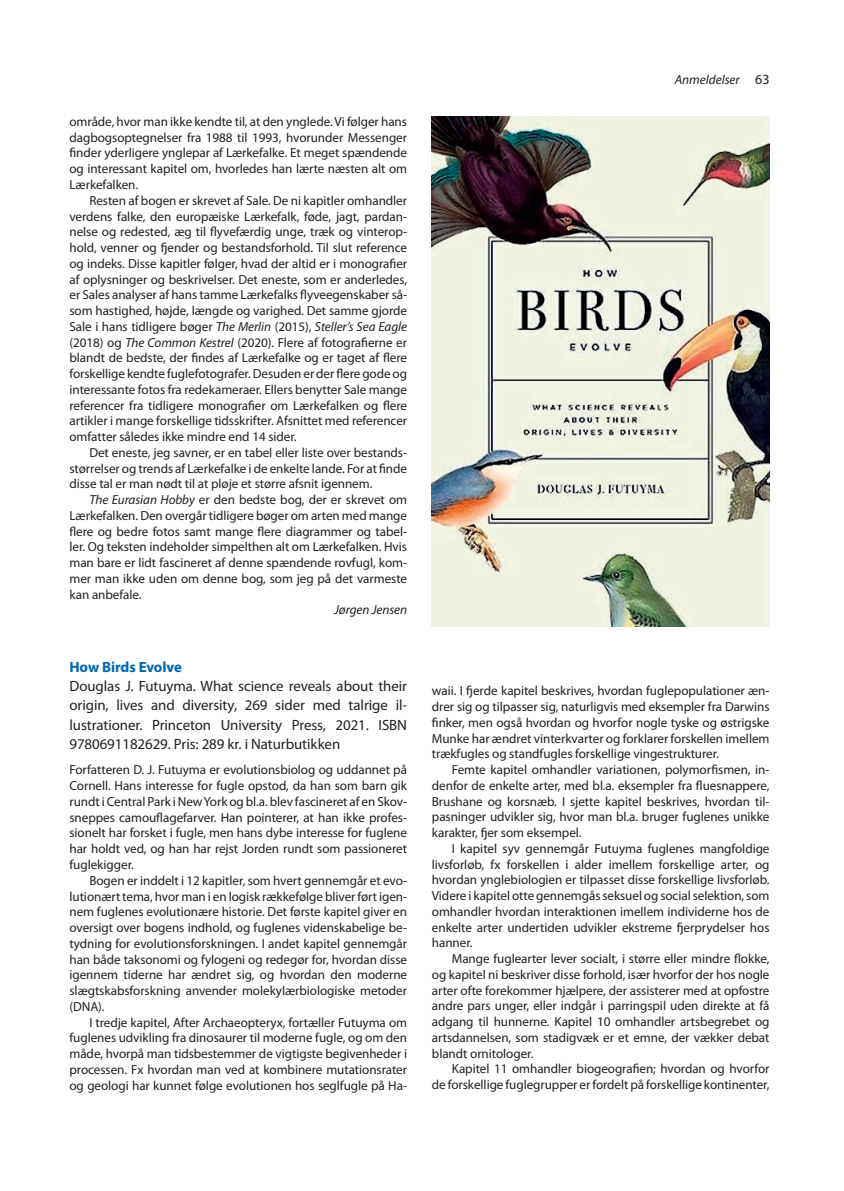
<style>
.page{position:relative;width:844px;height:1191px;background:#fff}
.page>*{position:absolute;margin:0;border:0;box-sizing:border-box;transform-origin:0 0}
.t1{font:14.88px/19.2px "Myriad Pro";letter-spacing:-.005em;color:#231f20;text-align:justify}
.t2{font:700 14.88px "Myriad Pro";letter-spacing:-.01em;color:#0265b0}
.t3{font:13.12px/15.8px "Myriad Pro";letter-spacing:-.005em;color:#231f20;text-align:justify}
.t4{font:italic 13.12px "Myriad Pro";color:#231f20}
.s1{font-style:italic}
.s2{font-style:normal;font-size:14px}
</style>
<div class="page">
<img style="left:432px;top:116px;width:337px;height:510px">
<p class="t3" style="left:69px;top:113px;width:339px">område, hvor man ikke kendte til, at den ynglede. Vi følger hans dagbogsoptegnelser fra 1988 til 1993, hvorunder Messenger finder yderligere ynglepar af Lærkefalke. Et meget spændende og interessant kapitel om, hvorledes han lærte næsten alt om Lærkefalken.</p>
<p class="t3" style="left:69px;top:192px;width:339px;text-indent:20px">Resten af bogen er skrevet af Sale. De ni kapitler omhandler verdens falke, den europæiske Lærkefalk, føde, jagt, pardan&shy;nelse og redested, æg til flyvefærdig unge, træk og vinterop&shy;hold, venner og fjender og bestandsforhold. Til slut reference og indeks. Disse kapitler følger, hvad der altid er i monografier af oplysninger og beskrivelser. Det eneste, som er anderledes, er Sales analyser af hans tamme Lærkefalks flyveegenskaber så&shy;som hastighed, højde, længde og varighed. Det samme gjorde Sale i hans tidligere bøger <span class="s1">The Merlin</span> (2015), <span class="s1">Steller’s Sea Eagle </span>(2018) og <span class="s1">The Common Kestrel</span> (2020). Flere af fotografierne er blandt de bedste, der findes af Lærkefalke og er taget af flere forskellige kendte fuglefotografer. Desuden er der flere gode og interessante fotos fra redekameraer. Ellers benytter Sale mange referencer fra tidligere monografier om Lærkefalken og flere artikler i mange forskellige tidsskrifter. Afsnittet med referencer omfatter således ikke mindre end 14 sider.</p>
<p class="t3" style="left:69px;top:444px;width:339px;text-indent:20px">Det eneste, jeg savner, er en tabel eller liste over bestands&shy;størrelser og trends af Lærkefalke i de enkelte lande. For at finde disse tal er man nødt til at pløje et større afsnit igennem.</p>
<p class="t3" style="left:69px;top:491px;width:339px;text-indent:20px"><span class="s1">The Eurasian Hobby</span> er den bedste bog, der er skrevet om Lærkefalken. Den overgår tidligere bøger om arten med mange flere og bedre fotos samt mange flere diagrammer og tabel&shy;ler. Og teksten indeholder simpelthen alt om Lærkefalken. Hvis man bare er lidt fascineret af denne spændende rovfugl, kom&shy;mer man ikke uden om denne bog, som jeg på det varmeste kan anbefale.</p>
<p class="t4" style="left:334px;top:602px;width:74px">Jørgen Jensen</p>
<p class="t2" style="left:69px;top:657px;width:114px">How Birds Evolve</p>
<p class="t1" style="left:69px;top:676px;width:339px">Douglas J. Futuyma. What science reveals about their origin, lives and diversity, 269 sider med talrige il&shy;lustrationer. Princeton University Press, 2021. ISBN 9780691182629. Pris: 289 kr. i Naturbutikken</p>
<p class="t3" style="left:69px;top:762px;width:339px">Forfatteren D. J. Futuyma er evolutionsbiolog og uddannet på Cornell. Hans interesse for fugle opstod, da han som barn gik rundt i Central Park i New York og bl.a. blev fascineret af en Skov&shy;sneppes camouflagefarver. Han pointerer, at han ikke profes&shy;sionelt har forsket i fugle, men hans dybe interesse for fuglene har holdt ved, og han har rejst Jorden rundt som passioneret fuglekigger.</p>
<p class="t3" style="left:69px;top:872px;width:339px;text-indent:20px">Bogen er inddelt i 12 kapitler, som hvert gennemgår et evo&shy;lutionært tema, hvor man i en logisk rækkefølge bliver ført igen&shy;nem fuglenes evolutionære historie. Det første kapitel giver en oversigt over bogens indhold, og fuglenes videnskabelige be&shy;tydning for evolutionsforskningen. I andet kapitel gennemgår han både taksonomi og fylogeni og redegør for, hvordan disse igennem tiderne har ændret sig, og hvordan den moderne slægtskabsforskning anvender molekylærbiologiske metoder (DNA).</p>
<p class="t3" style="left:69px;top:1014px;width:339px;text-indent:20px">I tredje kapitel, After Archaeopteryx, fortæller Futuyma om fuglenes udvikling fra dinosaurer til moderne fugle, og om den måde, hvorpå man tidsbestemmer de vigtigste begivenheder i processen. Fx hvordan man ved at kombinere mutationsrater og geologi har kunnet følge evolutionen hos seglfugle på Ha-</p>
<p class="t4" style="left:674px;top:72px;width:96px">Anmeldelser <span class="s2">63</span></p>
<p class="t3" style="left:432px;top:683px;width:339px">waii. I fjerde kapitel beskrives, hvordan fuglepopulationer æn&shy;drer sig og tilpasser sig, naturligvis med eksempler fra Darwins finker, men også hvordan og hvorfor nogle tyske og østrigske Munke har ændret vinterkvarter og forklarer forskellen imellem trækfugles og standfugles forskellige vingestrukturer.</p>
<p class="t3" style="left:432px;top:761px;width:339px;text-indent:20px">Femte kapitel omhandler variationen, polymorfismen, in&shy;denfor de enkelte arter, med bl.a. eksempler fra fluesnappere, Brushane og korsnæb. I sjette kapitel beskrives, hvordan til&shy;pasninger udvikler sig, hvor man bl.a. bruger fuglenes unikke karakter, fjer som eksempel.</p>
<p class="t3" style="left:432px;top:840px;width:339px;text-indent:20px">I kapitel syv gennemgår Futuyma fuglenes mangfoldige livsforløb, fx forskellen i alder imellem forskellige arter, og hvordan ynglebiologien er tilpasset disse forskellige livsforløb.<br>Videre i kapitel otte gennemgås seksuel og social selektion, som omhandler hvordan interaktionen imellem individerne hos de enkelte arter undertiden udvikler ekstreme fjerprydelser hos hanner.</p>
<p class="t3" style="left:432px;top:950px;width:339px;text-indent:20px">Mange fuglearter lever socialt, i større eller mindre flokke, og kapitel ni beskriver disse forhold, især hvorfor der hos nogle arter ofte forekommer hjælpere, der assisterer med at opfostre andre pars unger, eller indgår i parringspil uden direkte at få adgang til hunnerne. Kapitel 10 omhandler artsbegrebet og artsdannelsen, som stadigvæk er et emne, der vækker debat blandt ornitologer.</p>
<p class="t3" style="left:432px;top:1061px;width:339px;text-align:right">Kapitel 11 omhandler biogeografien; hvordan og hvorfor<br>de forskellige fuglegrupper er fordelt på forskellige kontinenter,</p>
</div>
